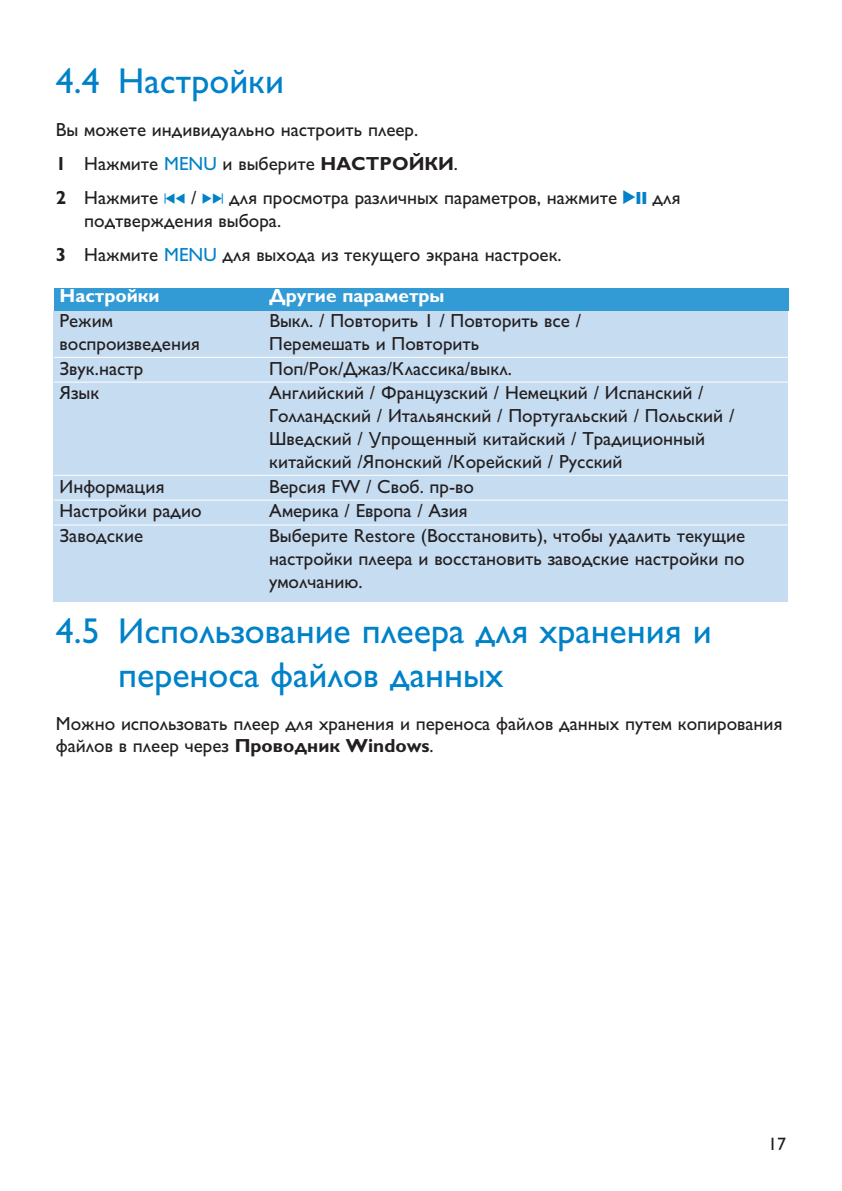
<style>
.page{position:relative;width:842px;height:1191px;background:#fff}
.page>*{position:absolute;margin:0;border:0;box-sizing:border-box;transform-origin:0 0}
.t1{font:36px/43.2px "Gill Sans Cyr";color:#0082c8}
.t2{font:19px/22.8px "Gill Sans Cyr";color:#231f20}
.t3{font:700 19px "Gill Sans Cyr";color:#fff}
.t4{font:18px "Gill Sans Cyr";color:#231f20}
.s1{font-weight:700}
.s2{color:#0082c8}
.s3{font-family:"Audio Four 4";color:#0082c8}
.s4{font-family:"Gill Alt One"}
</style>
<div class="page">
<div style="left:54px;top:288px;width:734px;height:22px;background:#329bd5"></div>
<div style="left:54px;top:311px;width:209px;height:291px;background:#c5dcf1"></div>
<div style="left:264px;top:311px;width:524px;height:291px;background:#c5dcf1"></div>
<hr style="left:54px;top:357px;width:734px;height:1px;background:#fff">
<hr style="left:54px;top:382px;width:734px;height:1px;background:#fff">
<hr style="left:54px;top:475px;width:734px;height:1px;background:#fff">
<hr style="left:54px;top:500px;width:734px;height:1px;background:#fff">
<hr style="left:54px;top:524px;width:734px;height:1px;background:#fff">
<h1 class="t1" style="left:56px;top:63px;width:230px">4.4 Настройки</h1>
<p class="t2" style="left:56px;top:114px;width:626px;line-height:34.2px">Вы можете индивидуально настроить плеер.<br><span class="s1">1</span> Нажмите <span class="s2">MENU</span> и выберите <span class="s1">НАСТРОЙКИ</span>.<br><span class="s1">2</span> Нажмите <span class="s3">J(</span> / <span class="s3">)K</span> для просмотра различных параметров, нажмите <span class="s3">2;</span> для</p>
<p class="t2" style="left:56px;top:205px;width:507px;line-height:34.2px;text-indent:28px">подтверждения выбора.<br><span class="s1">3</span> Нажмите <span class="s2">MENU</span> для выхода из текущего экрана настроек.</p>
<p class="t3" style="left:60px;top:289px;width:102px">Настройки</p>
<p class="t3" style="left:269px;top:289px;width:177px">Другие параметры</p>
<p class="t2" style="left:60px;top:311px;width:55px">Режим</p>
<p class="t2" style="left:269px;top:311px;width:313px">Выкл. / Повторить 1 / Повторить все /</p>
<p class="t2" style="left:60px;top:334px;width:142px">воспроизведения</p>
<p class="t2" style="left:269px;top:334px;width:212px">Перемешать и Повторить</p>
<p class="t2" style="left:60px;top:359px;width:85px">Звук.настр</p>
<p class="t2" style="left:269px;top:359px;width:244px">Поп/Рок/Джаз/Классика/выкл.</p>
<p class="t2" style="left:60px;top:384px;width:41px">Язык</p>
<p class="t2" style="left:269px;top:384px;width:467px">Английский / Французский / Немецкий / Испанский / Голландский / Итальянский / Португальский / Польский / Шведский / Упрощенный китайский / Традиционный китайский /Японский /Корейский / Русский</p>
<p class="t2" style="left:60px;top:477px;width:106px">Информация</p>
<p class="t2" style="left:269px;top:477px;width:206px">Версия FW / Своб. пр-во</p>
<p class="t2" style="left:60px;top:502px;width:143px">Настройки радио</p>
<p class="t2" style="left:269px;top:502px;width:200px"><span class="s4">A</span>мерикa / Европа <span class="s4">/</span> Азия</p>
<p class="t2" style="left:60px;top:526px;width:85px">Заводские</p>
<p class="t2" style="left:269px;top:526px;width:478px;text-align:justify">Выберите Restore (Восстановить), чтобы удалить текущие настройки плеера и восстановить заводские настройки по умолчанию.</p>
<h1 class="t1" style="left:118px;top:613px;width:595px;text-indent:-62px">4.5 Использование плеера для хранения и переноса файлов данных</h1>
<p class="t2" style="left:56px;top:714px;width:728px">Можно использовать плеер для хранения и переноса файлов данных путем копирования файлов в плеер через <span class="s1">Проводник Windows</span>.</p>
<p class="t4" style="left:768px;top:1137px;width:19px">17</p>
</div>
